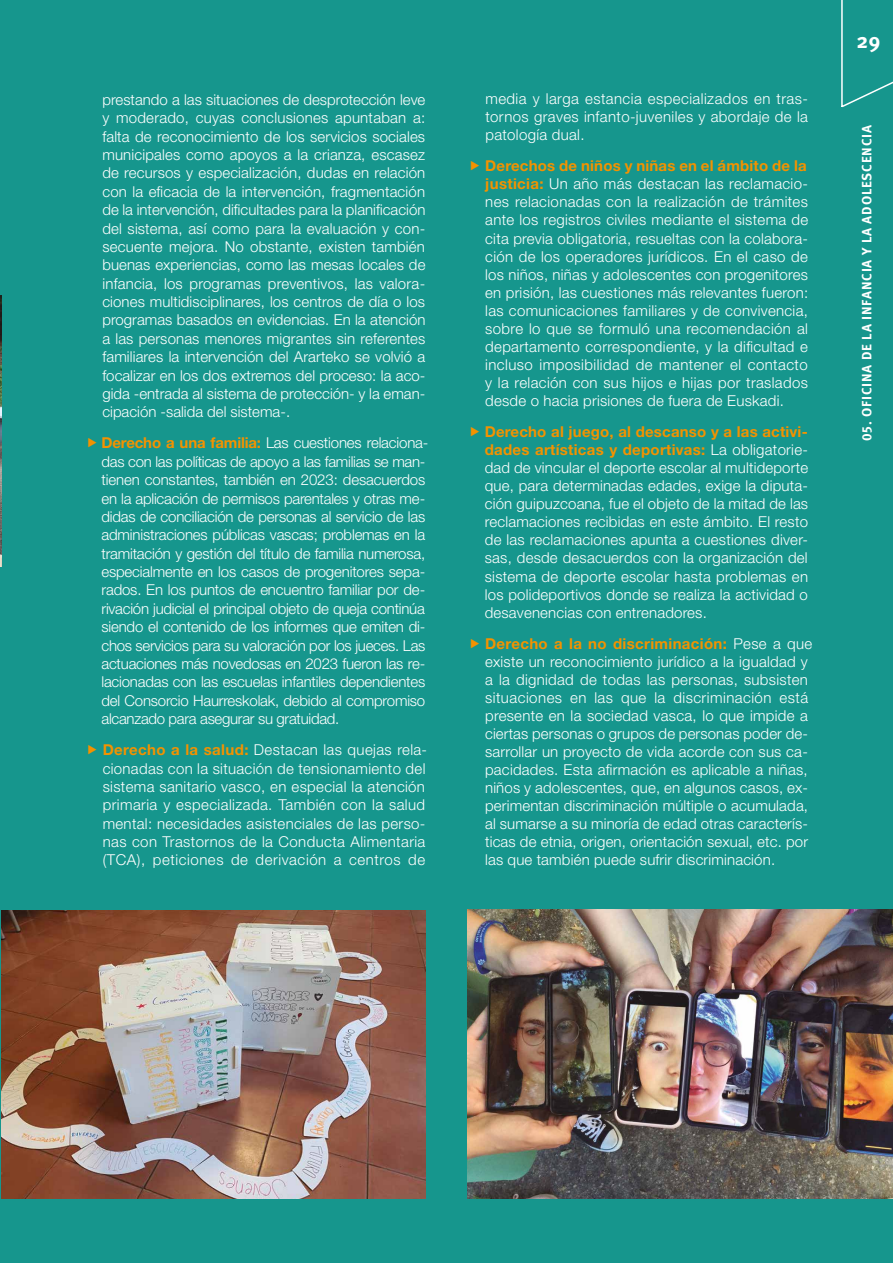
<style>
.page{position:relative;width:893px;height:1263px;background:#16968d}
.page>*{position:absolute;margin:0;border:0;box-sizing:border-box;transform-origin:0 0}
.t1{font:700 21px "Meta Pro";color:#fff}
._00_TEXTO_GENERAL{font:300 15px/18px "Helvetica Neue LT Std";letter-spacing:.01em;color:#fff;text-align:justify}
._00_TEXTO_GENERAL-2{font:300 15px/18.3px "Helvetica Neue LT Std";letter-spacing:-.015em;color:#fff}
.t2{font:700 13.5px "Meta Pro";letter-spacing:.06em;color:#fff}
.s1{font-weight:700;color:#f39200}
</style>
<div class="page">
<svg style="left:841px;top:0;width:52px;height:108px"></svg>
<img style="left:0;top:296px;width:2px;height:270px">
<img style="left:2px;top:910px;width:423px;height:289px">
<img style="left:468px;top:909px;width:425px;height:289px">
<p class="_00_TEXTO_GENERAL" style="left:102px;top:90px;width:325px">prestando a las situaciones de desprotección leve y moderado, cuyas conclusiones apuntaban a: falta de reconocimiento de los servicios sociales municipales como apoyos a la crianza, escasez de recursos y especialización, dudas en relación con la eficacia de la intervención, fragmentación de la intervención, dificultades para la planificación del sistema, así como para la evaluación y con&shy;secuente mejora. No obstante, existen también buenas experiencias, como las mesas locales de infancia, los programas preventivos, las valora&shy;ciones multidisciplinares, los centros de día o los programas basados en evidencias. En la atención a las personas menores migrantes sin referentes familiares la intervención del Ararteko se volvió a focalizar en los dos extremos del proceso: la aco&shy;gida -entrada al sistema de protección- y la eman&shy;cipación -salida del sistema-.</p>
<p class="_00_TEXTO_GENERAL-2" style="left:101px;top:434px;width:328px"><span class="s1">Derecho a una familia:</span> Las cuestiones relaciona&shy;das con las políticas de apoyo a las familias se man&shy;tienen constantes, también en 2023: desacuerdos en la aplicación de permisos parentales y otras me&shy;didas de conciliación de personas al servicio de las administraciones públicas vascas; problemas en la tramitación y gestión del título de familia numerosa, especialmente en los casos de progenitores sepa&shy;rados. En los puntos de encuentro familiar por de&shy;rivación judicial el principal objeto de queja continúa siendo el contenido de los informes que emiten di&shy;chos servicios para su valoración por los jueces. Las actuaciones más novedosas en 2023 fueron las re&shy;lacionadas con las escuelas infantiles dependientes del Consorcio Haurreskolak, debido al compromiso alcanzado para asegurar su gratuidad.</p>
<p class="_00_TEXTO_GENERAL" style="left:103px;top:740px;width:326px;text-align:left"><span class="s1">Derecho a la salud:</span> Destacan las quejas rela&shy;cionadas con la situación de tensionamiento del sistema sanitario vasco, en especial la atención primaria y especializada. También con la salud mental: necesidades asistenciales de las perso&shy;nas con Trastornos de la Conducta Alimentaria (TCA), peticiones de derivación a centros de</p>
<p class="_00_TEXTO_GENERAL" style="left:485px;top:90px;width:324px">media y larga estancia especializados en tras&shy;tornos graves infanto-juveniles y abordaje de la patología dual.</p>
<p class="_00_TEXTO_GENERAL" style="left:485px;top:157px;width:324px"><span class="s1">Derechos de niños y niñas en el ámbito de la justicia:</span> Un año más destacan las reclamacio&shy;nes relacionadas con la realización de trámites ante los registros civiles mediante el sistema de cita previa obligatoria, resueltas con la colabora&shy;ción de los operadores jurídicos. En el caso de los niños, niñas y adolescentes con progenitores en prisión, las cuestiones más relevantes fueron: las comunicaciones familiares y de convivencia, sobre lo que se formuló una recomendación al departamento correspondiente, y la dificultad e incluso imposibilidad de mantener el contacto y la relación con sus hijos e hijas por traslados desde o hacia prisiones de fuera de Euskadi.</p>
<p class="_00_TEXTO_GENERAL" style="left:485px;top:422px;width:325px"><span class="s1">Derecho al juego, al descanso y a las activi&shy;dades artísticas y deportivas:</span> La obligatorie&shy;dad de vincular el deporte escolar al multideporte que, para determinadas edades, exige la diputa&shy;ción guipuzcoana, fue el objeto de la mitad de las reclamaciones recibidas en este ámbito. El resto de las reclamaciones apunta a cuestiones diver&shy;sas, desde desacuerdos con la organización del sistema de deporte escolar hasta problemas en los polideportivos donde se realiza la actividad o desavenencias con entrenadores.</p>
<p class="_00_TEXTO_GENERAL" style="left:485px;top:634px;width:329px;text-align:left"><span class="s1">Derecho a la no discriminación:</span> Pese a que existe un reconocimiento jurídico a la igualdad y a la dignidad de todas las personas, subsisten situaciones en las que la discriminación está presente en la sociedad vasca, lo que impide a ciertas personas o grupos de personas poder de&shy;sarrollar un proyecto de vida acorde con sus ca&shy;pacidades. Esta afirmación es aplicable a niñas, niños y adolescentes, que, en algunos casos, ex&shy;perimentan discriminación múltiple o acumulada, al sumarse a su minoría de edad otras caracterís&shy;ticas de etnia, origen, orientación sexual, etc. por las que también puede sufrir discriminación.</p>
<p class="t1" style="left:857px;top:24px;width:25px">29</p>
<p class="t2" style="left:856px;top:441px;width:318px;rotate:-90deg">05. OFICINA DE LA INFANCIA Y LA ADOLESCENCIA</p>
</div>
